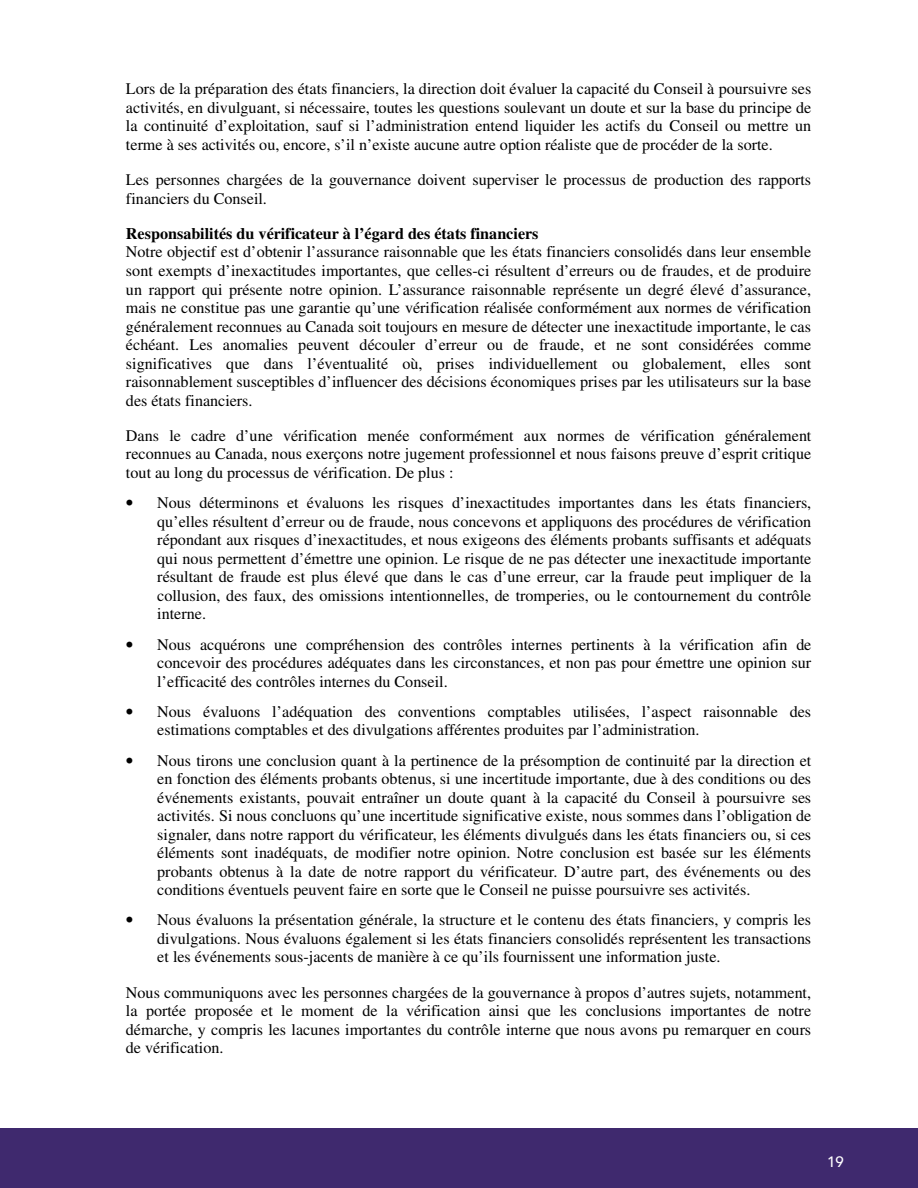
<style>
.page{position:relative;width:918px;height:1188px;background:#fff}
.page>*{position:absolute;margin:0;border:0;box-sizing:border-box;transform-origin:0 0}
.t1{font:16.2px/18.5px "Times";color:#000;text-align:justify}
.t2{font:700 16.2px "Times";color:#000}
.t3{font:500 15px "Avenir";color:#fff}
</style>
<div class="page">
<div style="left:0;top:1128px;width:918px;height:60px;background:#3f296e"></div>
<p class="t1" style="left:126px;top:80px;width:687px">Lors de la préparation des états financiers, la direction doit évaluer la capacité du Conseil à poursuivre ses activités, en divulguant, si nécessaire, toutes les questions soulevant un doute et sur la base du principe de la continuité d’exploitation, sauf si l’administration entend liquider les actifs du Conseil ou mettre un terme à ses activités ou, encore, s’il n’existe aucune autre option réaliste que de procéder de la sorte.</p>
<p class="t1" style="left:126px;top:170px;width:687px">Les personnes chargées de la gouvernance doivent superviser le processus de production des rapports financiers du Conseil.</p>
<p class="t2" style="left:126px;top:224px;width:414px">Responsabilités du vérificateur à l’égard des états financiers</p>
<p class="t1" style="left:126px;top:243px;width:687px">Notre objectif est d’obtenir l’assurance raisonnable que les états financiers consolidés dans leur ensemble sont exempts d’inexactitudes importantes, que celles-ci résultent d’erreurs ou de fraudes, et de produire un rapport qui présente notre opinion. L’assurance raisonnable représente un degré élevé d’assurance, mais ne constitue pas une garantie qu’une vérification réalisée conformément aux normes de vérification généralement reconnues au Canada soit toujours en mesure de détecter une inexactitude importante, le cas échéant. Les anomalies peuvent découler d’erreur ou de fraude, et ne sont considérées comme significatives que dans l’éventualité où, prises individuellement ou globalement, elles sont raisonnablement susceptibles d’influencer des décisions économiques prises par les utilisateurs sur la base des états financiers.</p>
<p class="t1" style="left:126px;top:426px;width:687px">Dans le cadre d’une vérification menée conformément aux normes de vérification généralement reconnues au Canada, nous exerçons notre jugement professionnel et nous faisons preuve d’esprit critique tout au long du processus de vérification. De plus :</p>
<p class="t1" style="left:157px;top:494px;width:656px;text-indent:-31px">• Nous déterminons et évaluons les risques d’inexactitudes importantes dans les états financiers, qu’elles résultent d’erreur ou de fraude, nous concevons et appliquons des procédures de vérification répondant aux risques d’inexactitudes, et nous exigeons des éléments probants suffisants et adéquats qui nous permettent d’émettre une opinion. Le risque de ne pas détecter une inexactitude importante résultant de fraude est plus élevé que dans le cas d’une erreur, car la fraude peut impliquer de la collusion, des faux, des omissions intentionnelles, de tromperies, ou le contournement du contrôle interne.</p>
<p class="t1" style="left:157px;top:635px;width:656px;text-indent:-31px">• Nous acquérons une compréhension des contrôles internes pertinents à la vérification afin de concevoir des procédures adéquates dans les circonstances, et non pas pour émettre une opinion sur l’efficacité des contrôles internes du Conseil.</p>
<p class="t1" style="left:157px;top:702px;width:656px;text-indent:-31px">• Nous évaluons l’adéquation des conventions comptables utilisées, l’aspect raisonnable des estimations comptables et des divulgations afférentes produites par l’administration.</p>
<p class="t1" style="left:157px;top:751px;width:656px;text-indent:-31px">• Nous tirons une conclusion quant à la pertinence de la présomption de continuité par la direction et en fonction des éléments probants obtenus, si une incertitude importante, due à des conditions ou des événements existants, pouvait entraîner un doute quant à la capacité du Conseil à poursuivre ses activités. Si nous concluons qu’une incertitude significative existe, nous sommes dans l’obligation de signaler, dans notre rapport du vérificateur, les éléments divulgués dans les états financiers ou, si ces éléments sont inadéquats, de modifier notre opinion. Notre conclusion est basée sur les éléments probants obtenus à la date de notre rapport du vérificateur. D’autre part, des événements ou des conditions éventuels peuvent faire en sorte que le Conseil ne puisse poursuivre ses activités.</p>
<p class="t1" style="left:157px;top:911px;width:656px;text-indent:-31px">• Nous évaluons la présentation générale, la structure et le contenu des états financiers, y compris les divulgations. Nous évaluons également si les états financiers consolidés représentent les transactions et les événements sous-jacents de manière à ce qu’ils fournissent une information juste.</p>
<p class="t1" style="left:126px;top:983px;width:687px">Nous communiquons avec les personnes chargées de la gouvernance à propos d’autres sujets, notamment, la portée proposée et le moment de la vérification ainsi que les conclusions importantes de notre démarche, y compris les lacunes importantes du contrôle interne que nous avons pu remarquer en cours de vérification.</p>
<p class="t3" style="left:827px;top:1149px;width:18px">19</p>
</div>
